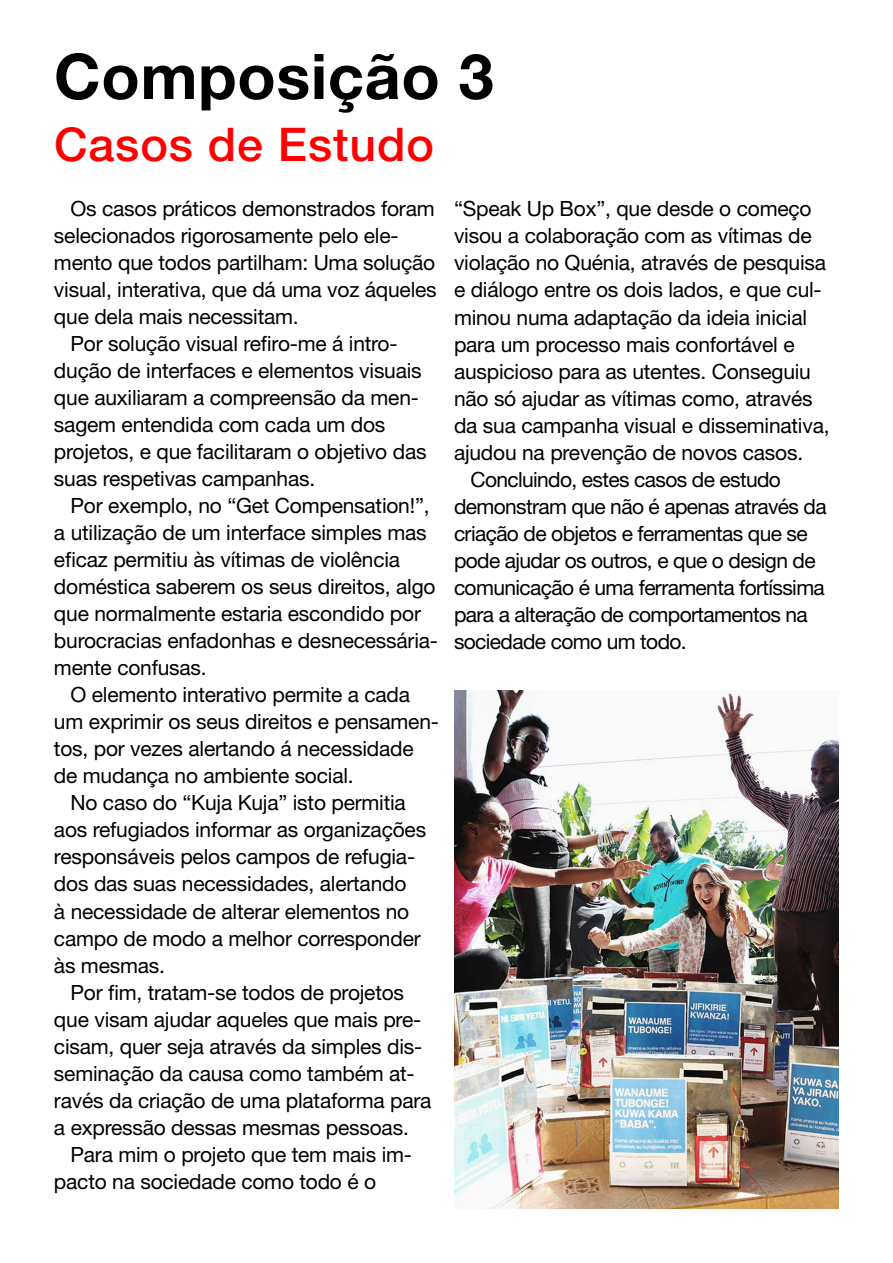
<style>
.page{position:relative;width:893px;height:1263px;background:#fff}
.page>*{position:absolute;margin:0;border:0;box-sizing:border-box;transform-origin:0 0}
.t1{font:700 63px "Helvetica Neue LT Std";letter-spacing:.01em;color:#000}
.t2{font:500 46.5px "Helvetica Neue LT Std";letter-spacing:.02em;color:#f00}
.t3{font:21px "Helvetica Neue LT Std";letter-spacing:-.01em;color:#000}
.t4{font:21px "Helvetica Neue LT Std";letter-spacing:-.03em;color:#000}
</style>
<div class="page">
<img style="left:454px;top:690px;width:385px;height:519px">
<h1 class="t1" style="left:54px;top:38px;width:441px">Composição 3</h1>
<h2 class="t2" style="left:54px;top:117px;width:381px">Casos de Estudo</h2>
<p class="t3" style="left:70px;top:196px;width:366px">Os casos práticos demonstrados foram</p>
<p class="t3" style="left:54px;top:223px;width:346px">selecionados rigorosamente pelo ele-</p>
<p class="t3" style="left:54px;top:250px;width:383px">mento que todos partilham: Uma solução</p>
<p class="t3" style="left:54px;top:277px;width:384px">visual, interativa, que dá uma voz áqueles</p>
<p class="t3" style="left:54px;top:304px;width:246px">que dela mais necessitam.</p>
<p class="t3" style="left:70px;top:331px;width:329px">Por solução visual refiro-me á intro-</p>
<p class="t3" style="left:54px;top:358px;width:369px">dução de interfaces e elementos visuais</p>
<p class="t3" style="left:54px;top:385px;width:366px">que auxiliaram a compreensão da men-</p>
<p class="t3" style="left:54px;top:412px;width:333px">sagem entendida com cada um dos</p>
<p class="t3" style="left:54px;top:439px;width:374px">projetos, e que facilitaram o objetivo das</p>
<p class="t3" style="left:54px;top:466px;width:263px">suas respetivas campanhas.</p>
<p class="t3" style="left:70px;top:493px;width:361px">Por exemplo, no “Get Compensation!”,</p>
<p class="t3" style="left:54px;top:520px;width:374px">a utilização de um interface simples mas</p>
<p class="t3" style="left:54px;top:547px;width:348px">eficaz permitiu às vítimas de violência</p>
<p class="t3" style="left:54px;top:574px;width:383px">doméstica saberem os seus direitos, algo</p>
<p class="t3" style="left:54px;top:601px;width:369px">que normalmente estaria escondido por</p>
<p class="t3" style="left:54px;top:628px;width:386px">burocracias enfadonhas e desnecessária-</p>
<p class="t3" style="left:54px;top:655px;width:154px">mente confusas.</p>
<p class="t3" style="left:70px;top:682px;width:341px">O elemento interativo permite a cada</p>
<p class="t3" style="left:54px;top:709px;width:386px">um exprimir os seus direitos e pensamen-</p>
<p class="t3" style="left:54px;top:736px;width:361px">tos, por vezes alertando á necessidade</p>
<p class="t3" style="left:54px;top:763px;width:301px">de mudança no ambiente social.</p>
<p class="t3" style="left:70px;top:790px;width:337px">No caso do “Kuja Kuja” isto permitia</p>
<p class="t3" style="left:54px;top:817px;width:374px">aos refugiados informar as organizações</p>
<p class="t3" style="left:54px;top:844px;width:363px">responsáveis pelos campos de refugia-</p>
<p class="t3" style="left:54px;top:871px;width:354px">dos das suas necessidades, alertando</p>
<p class="t3" style="left:54px;top:898px;width:357px">à necessidade de alterar elementos no</p>
<p class="t3" style="left:54px;top:925px;width:368px">campo de modo a melhor corresponder</p>
<p class="t3" style="left:54px;top:952px;width:112px">às mesmas.</p>
<p class="t3" style="left:70px;top:979px;width:335px">Por fim, tratam-se todos de projetos</p>
<p class="t3" style="left:54px;top:1006px;width:369px">que visam ajudar aqueles que mais pre-</p>
<p class="t3" style="left:54px;top:1033px;width:370px">cisam, quer seja através da simples dis-</p>
<p class="t3" style="left:54px;top:1060px;width:362px">seminação da causa como também at-</p>
<p class="t3" style="left:54px;top:1087px;width:379px">ravés da criação de uma plataforma para</p>
<p class="t3" style="left:54px;top:1114px;width:356px">a expressão dessas mesmas pessoas.</p>
<p class="t3" style="left:70px;top:1141px;width:343px">Para mim o projeto que tem mais im-</p>
<p class="t3" style="left:54px;top:1168px;width:324px">pacto na sociedade como todo é o</p>
<p class="t3" style="left:454px;top:196px;width:359px">“Speak Up Box”, que desde o começo</p>
<p class="t3" style="left:454px;top:223px;width:359px">visou a colaboração com as vítimas de</p>
<p class="t3" style="left:454px;top:250px;width:374px">violação no Quénia, através de pesquisa</p>
<p class="t3" style="left:454px;top:277px;width:369px">e diálogo entre os dois lados, e que cul-</p>
<p class="t3" style="left:454px;top:304px;width:355px">minou numa adaptação da ideia inicial</p>
<p class="t3" style="left:454px;top:331px;width:342px">para um processo mais confortável e</p>
<p class="t3" style="left:454px;top:358px;width:358px">auspicioso para as utentes. Conseguiu</p>
<p class="t3" style="left:454px;top:385px;width:360px">não só ajudar as vítimas como, através</p>
<p class="t3" style="left:454px;top:412px;width:377px">da sua campanha visual e disseminativa,</p>
<p class="t3" style="left:454px;top:440px;width:351px">ajudou na prevenção de novos casos.</p>
<p class="t4" style="left:470px;top:467px;width:312px">Concluindo, estes casos de estudo</p>
<p class="t4" style="left:454px;top:494px;width:374px">demonstram que não é apenas através da</p>
<p class="t4" style="left:454px;top:521px;width:355px">criação de objetos e ferramentas que se</p>
<p class="t4" style="left:454px;top:548px;width:363px">pode ajudar os outros, e que o design de</p>
<p class="t4" style="left:454px;top:575px;width:372px">comunicação é uma ferramenta fortíssima</p>
<p class="t4" style="left:454px;top:602px;width:355px">para a alteração de comportamentos na</p>
<p class="t4" style="left:454px;top:629px;width:234px">sociedade como um todo.</p>
</div>
